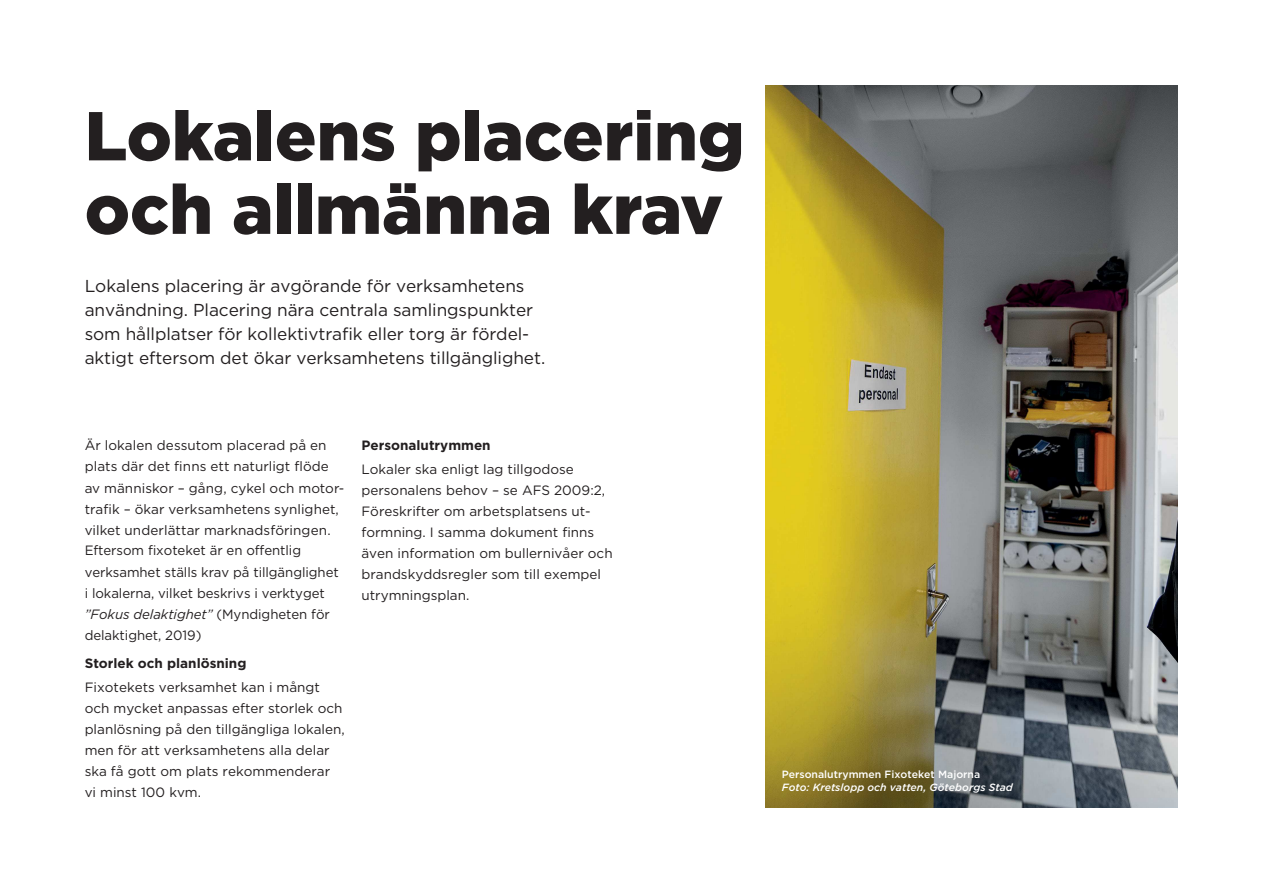
<style>
.page{position:relative;width:1263px;height:893px;background:#fff}
.page>*{position:absolute;margin:0;border:0;box-sizing:border-box;transform-origin:0 0}
.t1{font:900 69px/73.5px "Gotham";color:#231f20}
.t2{font:17.25px/24px "Gotham";letter-spacing:-.005em;color:#231f20}
.t3{font:13.5px/21px "Gotham";color:#231f20}
.t4{font:700 13.5px "Gotham";color:#231f20}
.t5{font:italic 500 10.5px "Gotham";color:#fff}
.t6{font:500 10.5px "Gotham";color:#fff}
.s1{font-style:italic}
</style>
<div class="page">
<img style="left:765px;top:85px;width:413px;height:723px">
<h1 class="t1" style="left:85px;top:100px;width:661px">Lokalens placering och allmänna krav</h1>
<p class="t2" style="left:85px;top:274px;width:462px">Lokalens placering är avgörande för verksamhetens användning. Placering nära centrala samlingspunkter som hållplatser för kollektivtrafik eller torg är fördel&shy;aktigt eftersom det ökar verksamhetens tillgänglighet.</p>
<p class="t3" style="left:85px;top:435px;width:261px">Är lokalen dessutom placerad på en plats där det finns ett naturligt flöde av människor – gång, cykel och motor&shy;trafik – ökar verksamhetens synlighet, vilket underlättar marknadsföringen.<br>Eftersom fixoteket är en offentlig verksamhet ställs krav på tillgänglighet i lokalerna, vilket beskrivs i verktyget <span class="s1">”Fokus delaktighet”</span> (Myndigheten för delaktighet, 2019)</p>
<p class="t4" style="left:85px;top:656px;width:163px">Storlek och planlösning</p>
<p class="t3" style="left:85px;top:677px;width:262px">Fixotekets verksamhet kan i mångt och mycket anpassas efter storlek och planlösning på den tillgängliga lokalen, men för att verksamhetens alla delar ska få gott om plats rekommenderar vi minst 100 kvm.</p>
<p class="t4" style="left:361px;top:438px;width:131px">Personalutrymmen</p>
<p class="t3" style="left:361px;top:458px;width:253px">Lokaler ska enligt lag tillgodose personalens behov – se AFS 2009:2,<br>Föreskrifter om arbetsplatsens ut&shy;formning. I samma dokument finns även information om bullernivåer och brandskyddsregler som till exempel utrymningsplan.</p>
<p class="t6" style="left:782px;top:769px;width:200px">Personalutrymmen Fixoteket Majorna</p>
<p class="t5" style="left:782px;top:783px;width:233px">Foto: Kretslopp och vatten, Göteborgs Stad</p>
</div>
